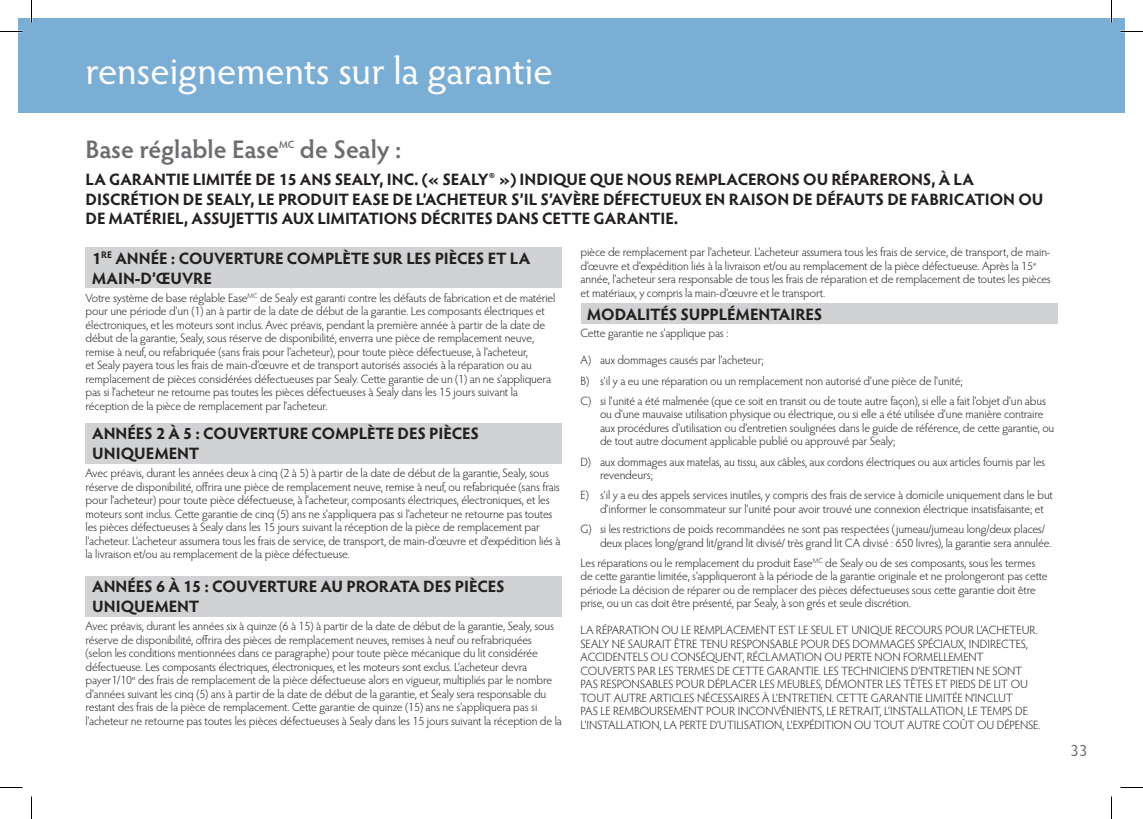
<style>
.page{position:relative;width:1143px;height:819px;background:#fff}
.page>*{position:absolute;margin:0;border:0;box-sizing:border-box;transform-origin:0 0}
.t1{font:39px "Hypatia Sans Pro";letter-spacing:-.005em;color:#fff}
.t2{font:600 25.5px "Hypatia Sans Pro";letter-spacing:-.005em;color:#6c6d70}
.t3{font:700 16.5px/19.8px "Hypatia Sans Pro";letter-spacing:-.005em;color:#231f20}
.t4{font:16.5px "Hypatia Sans Pro";color:#6c6d70}
.t5{font:300 12px/13.5px "Hypatia Sans Pro";letter-spacing:-.01em;color:#231f20}
.t6{font:600 10.5px "Hypatia Sans Pro";color:#6c6d70}
</style>
<div class="page">
<div style="left:18px;top:18px;width:1107px;height:94px;background:#7baed5"></div>
<div style="left:86px;top:248px;width:476px;height:40px;background:#d1d2d4"></div>
<div style="left:86px;top:423px;width:476px;height:41px;background:#d1d2d4"></div>
<div style="left:86px;top:576px;width:476px;height:40px;background:#d1d2d4"></div>
<div style="left:581px;top:304px;width:477px;height:20px;background:#d1d2d4"></div>
<svg style="left:0;top:31px;width:22px;height:1px"></svg>
<svg style="left:1120px;top:31px;width:23px;height:1px"></svg>
<svg style="left:0;top:787px;width:22px;height:1px"></svg>
<svg style="left:1120px;top:787px;width:23px;height:1px"></svg>
<svg style="left:31px;top:0;width:1px;height:22px"></svg>
<svg style="left:31px;top:796px;width:1px;height:23px"></svg>
<svg style="left:1111px;top:0;width:1px;height:22px"></svg>
<svg style="left:1111px;top:796px;width:1px;height:23px"></svg>
<h1 class="t1" style="left:86px;top:44px;width:469px">renseignements sur la garantie</h1>
<h2 class="t2" style="left:86px;top:132px;width:195px">Base réglable Ease</h2>
<p class="t6" style="left:279px;top:137px;width:17px">MC</p>
<h2 class="t2" style="left:300px;top:132px;width:103px">de Sealy :</h2>
<p class="t3" style="left:86px;top:168px;width:960px">LA GARANTIE LIMITÉE DE 15 ANS SEALY, INC. (« SEALY® ») INDIQUE QUE NOUS REMPLACERONS OU RÉPARERONS, À LA<br>DISCRÉTION DE SEALY, LE PRODUIT EASE DE L’ACHETEUR S’IL S’AVÈRE DÉFECTUEUX EN RAISON DE DÉFAUTS DE FABRICATION OU<br>DE MATÉRIEL, ASSUJETTIS AUX LIMITATIONS DÉCRITES DANS CETTE GARANTIE.</p>
<h3 class="t3" style="left:92px;top:248px;width:440px">1<sup>RE</sup> ANNÉE : COUVERTURE COMPLÈTE SUR LES PIÈCES ET LA<br>MAIN-D’ŒUVRE</h3>
<p class="t5" style="left:85px;top:290px;width:472px">Votre système de base réglable Ease<sup>MC</sup> de Sealy est garanti contre les défauts de fabrication et de matériel pour une période d’un (1) an à partir de la date de début de la garantie. Les composants électriques et électroniques, et les moteurs sont inclus. Avec préavis, pendant la première année à partir de la date de début de la garantie, Sealy, sous réserve de disponibilité, enverra une pièce de remplacement neuve, remise à neuf, ou refabriquée (sans frais pour l’acheteur), pour toute pièce défectueuse, à l’acheteur,<br>et Sealy payera tous les frais de main-d’œuvre et de transport autorisés associés à la réparation ou au remplacement de pièces considérées défectueuses par Sealy. Cette garantie de un (1) an ne s’appliquera pas si l’acheteur ne retourne pas toutes les pièces défectueuses à Sealy dans les 15 jours suivant la réception de la pièce de remplacement par l’acheteur.</p>
<h3 class="t3" style="left:92px;top:423px;width:388px">ANNÉES 2 À 5 : COUVERTURE COMPLÈTE DES PIÈCES<br>UNIQUEMENT</h3>
<p class="t5" style="left:86px;top:466px;width:477px">Avec préavis, durant les années deux à cinq (2 à 5) à partir de la date de début de la garantie, Sealy, sous réserve de disponibilité, offrira une pièce de remplacement neuve, remise à neuf, ou refabriquée (sans frais pour l’acheteur) pour toute pièce défectueuse, à l’acheteur, composants électriques, électroniques, et les moteurs sont inclus. Cette garantie de cinq (5) ans ne s’appliquera pas si l’acheteur ne retourne pas toutes les pièces défectueuses à Sealy dans les 15 jours suivant la réception de la pièce de remplacement par l’acheteur. L’acheteur assumera tous les frais de service, de transport, de main-d’œuvre et d’expédition liés à la livraison et/ou au remplacement de la pièce défectueuse.</p>
<h3 class="t3" style="left:92px;top:576px;width:414px">ANNÉES 6 À 15 : COUVERTURE AU PRORATA DES PIÈCES<br>UNIQUEMENT</h3>
<p class="t5" style="left:86px;top:619px;width:478px">Avec préavis, durant les années six à quinze (6 à 15) à partir de la date de début de la garantie, Sealy, sous réserve de disponibilité, offrira des pièces de remplacement neuves, remises à neuf ou refrabriquées<br>(selon les conditions mentionnées dans ce paragraphe) pour toute pièce mécanique du lit considérée défectueuse. Les composants électriques, électroniques, et les moteurs sont exclus. L’acheteur devra payer1/10<sup>e</sup> des frais de remplacement de la pièce défectueuse alors en vigueur, multipliés par le nombre d’années suivant les cinq (5) ans à partir de la date de début de la garantie, et Sealy sera responsable du restant des frais de la pièce de remplacement. Cette garantie de quinze (15) ans ne s’appliquera pas si l’acheteur ne retourne pas toutes les pièces défectueuses à Sealy dans les 15 jours suivant la réception de la</p>
<p class="t5" style="left:581px;top:245px;width:472px">pièce de remplacement par l’acheteur. L’acheteur assumera tous les frais de service, de transport, de main&shy;d’œuvre et d’expédition liés à la livraison et/ou au remplacement de la pièce défectueuse. Après la 15<sup>e </sup>année, l’acheteur sera responsable de tous les frais de réparation et de remplacement de toutes les pièces et matériaux, y compris la main-d’œuvre et le transport.</p>
<h3 class="t3" style="left:587px;top:303px;width:237px">MODALITÉS SUPPLÉMENTAIRES</h3>
<p class="t5" style="left:580px;top:326px;width:150px">Cette garantie ne s’applique pas :</p>
<p class="t5" style="left:580px;top:350px;width:467px;line-height:20.2px">A) aux dommages causés par l’acheteur;<br>B) s’il y a eu une réparation ou un remplacement non autorisé d’une pièce de l’unité;<br>C) si l’unité a été malmenée (que ce soit en transit ou de toute autre façon), si elle a fait l’objet d’un abus</p>
<p class="t5" style="left:600px;top:407px;width:456px">ou d’une mauvaise utilisation physique ou électrique, ou si elle a été utilisée d’une manière contraire aux procédures d’utilisation ou d’entretien soulignées dans le guide de référence, de cette garantie, ou de tout autre document applicable publié ou approuvé par Sealy;</p>
<p class="t5" style="left:600px;top:454px;width:447px;text-indent:-20px">D) aux dommages aux matelas, au tissu, aux câbles, aux cordons électriques ou aux articles fournis par les revendeurs;</p>
<p class="t5" style="left:600px;top:488px;width:455px;text-indent:-20px">E) s’il y a eu des appels services inutiles, y compris des frais de service à domicile uniquement dans le but d’informer le consommateur sur l’unité pour avoir trouvé une connexion électrique insatisfaisante; et</p>
<p class="t5" style="left:600px;top:522px;width:453px;text-indent:-20px">G) si les restrictions de poids recommandées ne sont pas respectées (jumeau/jumeau long/deux places/ deux places long/grand lit/grand lit divisé/ très grand lit CA divisé : 650 livres), la garantie sera annulée.</p>
<p class="t5" style="left:580px;top:556px;width:469px">Les réparations ou le remplacement du produit Ease<sup>MC</sup> de Sealy ou de ses composants, sous les termes de cette garantie limitée, s’appliqueront à la période de la garantie originale et ne prolongeront pas cette période La décision de réparer ou de remplacer des pièces défectueuses sous cette garantie doit être prise, ou un cas doit être présenté, par Sealy, à son grés et seule discrétion.</p>
<p class="t5" style="left:580px;top:623px;width:461px">LA RÉPARATION OU LE REMPLACEMENT EST LE SEUL ET UNIQUE RECOURS POUR L’ACHETEUR.<br>SEALY NE SAURAIT ÊTRE TENU RESPONSABLE POUR DES DOMMAGES SPÉCIAUX, INDIRECTES, ACCIDENTELS OU CONSÉQUENT, RÉCLAMATION OU PERTE NON FORMELLEMENT COUVERTS PAR LES TERMES DE CETTE GARANTIE. LES TECHNICIENS D’ENTRETIEN NE SONT PAS RESPONSABLES POUR DÉPLACER LES MEUBLES, DÉMONTER LES TÊTES ET PIEDS DE LIT OU TOUT AUTRE ARTICLES NÉCESSAIRES À L’ENTRETIEN. CETTE GARANTIE LIMITÉE N’INCLUT<br>PAS LE REMBOURSEMENT POUR INCONVÉNIENTS, LE RETRAIT, L’INSTALLATION, LE TEMPS DE L’INSTALLATION, LA PERTE D’UTILISATION, L’EXPÉDITION OU TOUT AUTRE COÛT OU DÉPENSE.</p>
<h3 class="t4" style="left:1071px;top:740px;width:19px">33</h3>
</div>
